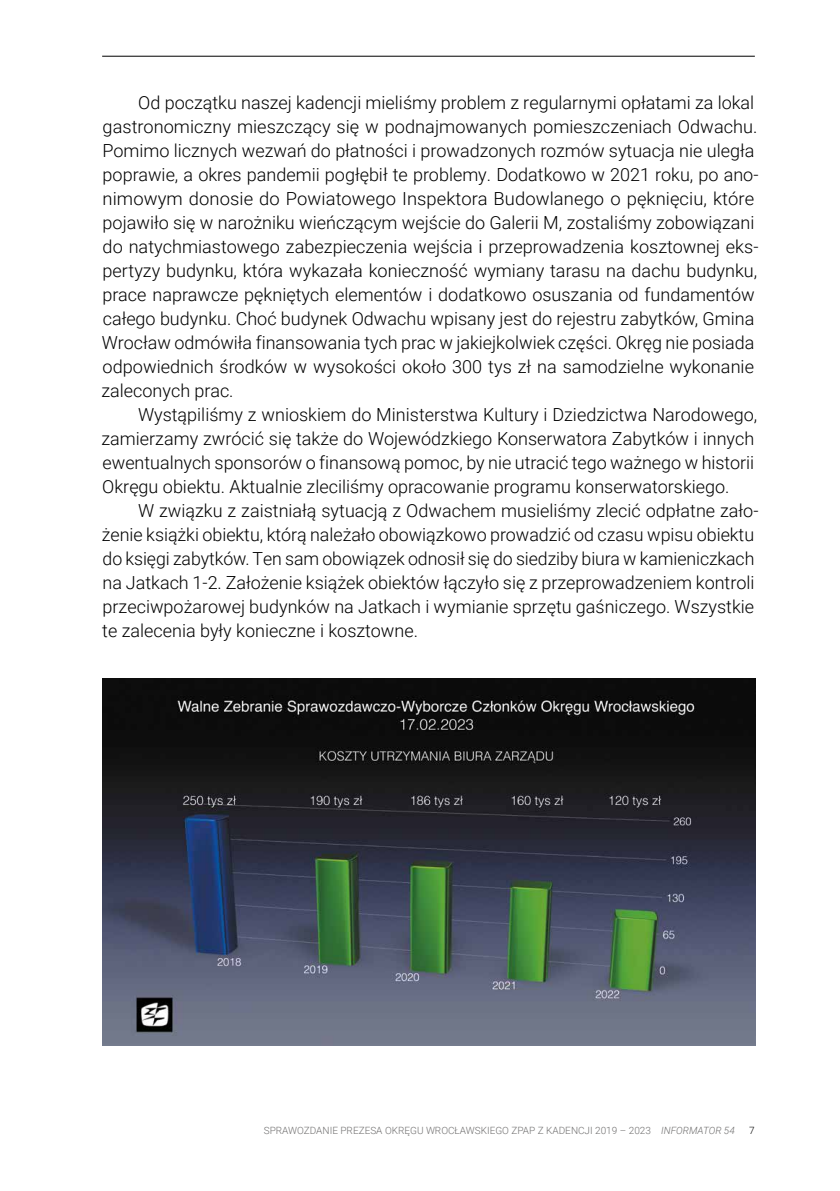
<style>
.page{position:relative;width:840px;height:1191px;background:#fff}
.page>*{position:absolute;margin:0;border:0;box-sizing:border-box;transform-origin:0 0}
.t1{font:300 18px/24px "Roboto";color:#000}
.t2{font:300 10px "Roboto";color:#706f6f}
.t3{font:300 10px "Roboto";color:#000}
.s1{font-style:italic}
</style>
<div class="page">
<img style="left:102px;top:678px;width:653px;height:367px">
<hr style="left:102px;top:56px;width:652px;height:1px;background:#000">
<p class="t1" style="left:101px;top:90px;width:658px;text-indent:37px">Od początku naszej kadencji mieliśmy problem z regularnymi opłatami za lokal gastronomiczny mieszczący się w podnajmowanych pomieszczeniach Odwachu.<br>Pomimo licznych wezwań do płatności i prowadzonych rozmów sytuacja nie uległa poprawie, a okres pandemii pogłębił te problemy. Dodatkowo w 2021 roku, po ano&shy;nimowym donosie do Powiatowego Inspektora Budowlanego o pęknięciu, które pojawiło się w narożniku wieńczącym wejście do Galerii M, zostaliśmy zobowiązani do natychmiastowego zabezpieczenia wejścia i przeprowadzenia kosztownej eks&shy;pertyzy budynku, która wykazała konieczność wymiany tarasu na dachu budynku, prace naprawcze pękniętych elementów i dodatkowo osuszania od fundamentów całego budynku. Choć budynek Odwachu wpisany jest do rejestru zabytków, Gmina Wrocław odmówiła finansowania tych prac w jakiejkolwiek części. Okręg nie posiada odpowiednich środków w wysokości około 300 tys zł na samodzielne wykonanie zaleconych prac.</p>
<p class="t1" style="left:101px;top:402px;width:657px;text-indent:36px">Wystąpiliśmy z wnioskiem do Ministerstwa Kultury i Dziedzictwa Narodowego, zamierzamy zwrócić się także do Wojewódzkiego Konserwatora Zabytków i innych ewentualnych sponsorów o finansową pomoc, by nie utracić tego ważnego w historii Okręgu obiektu. Aktualnie zleciliśmy opracowanie programu konserwatorskiego.</p>
<p class="t1" style="left:102px;top:498px;width:657px;text-indent:36px">W związku z zaistniałą sytuacją z Odwachem musieliśmy zlecić odpłatne zało&shy;żenie książki obiektu, którą należało obowiązkowo prowadzić od czasu wpisu obiektu do księgi zabytków. Ten sam obowiązek odnosił się do siedziby biura w kamieniczkach na Jatkach 1-2. Założenie książek obiektów łączyło się z przeprowadzeniem kontroli przeciwpożarowej budynków na Jatkach i wymianie sprzętu gaśniczego. Wszystkie te zalecenia były konieczne i kosztowne.</p>
<p class="t2" style="left:263px;top:1123px;width:472px">SPRAWOZDANIE PREZESA OKRĘGU WROCŁAWSKIEGO ZPAP Z KADENCJI 2019 – 2023 <span class="s1">INFORMATOR 54</span></p>
<p class="t3" style="left:748px;top:1123px;width:7px">7</p>
</div>
